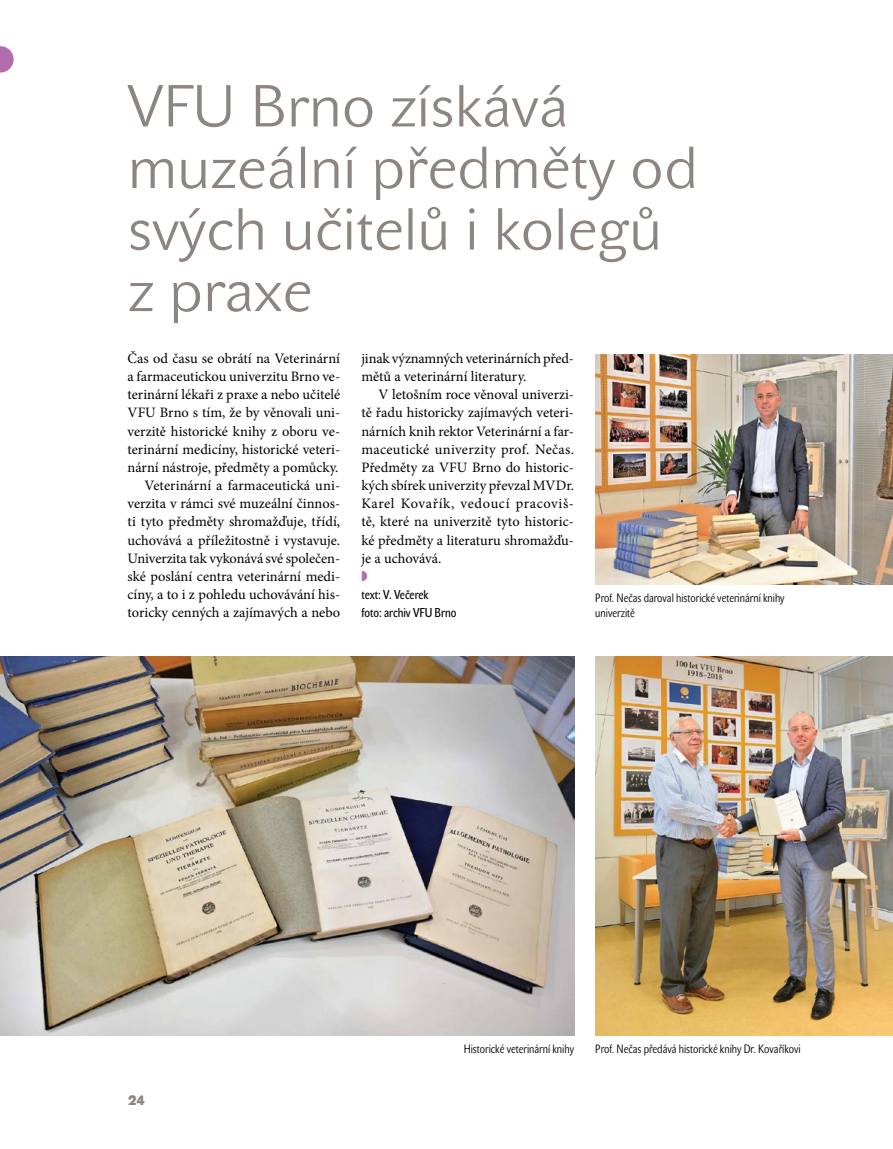
<style>
.page{position:relative;width:893px;height:1149px;background:#fff}
.page>*{position:absolute;margin:0;border:0;box-sizing:border-box;transform-origin:0 0}
.nad1{font:58.5px/61.5px "John Sans Lite Pro";color:#8d8581}
.Normální{font:14.4px/18.1px "Minion Pro";letter-spacing:-.005em;color:#000;text-align:justify}
.Normální_bez{font:14.4px/18.1px "Minion Pro";letter-spacing:-.005em;color:#000;text-align:justify}
.t1{font:700 13.5px "John Sans Heavy Pro";color:#8d8581}
.foto{font:12.75px "John Sans Cond Text Pro";color:#000}
.jmeno{font:12.75px "John Sans Cond Text Pro";color:#000}
.popisek{font:12px/15.8px "John Sans Cond Lite Pro";color:#000}
</style>
<div class="page">
<svg style="left:0;top:46px;width:14px;height:26px"></svg>
<img style="left:0;top:656px;width:574px;height:379px">
<img style="left:595px;top:354px;width:298px;height:230px">
<img style="left:595px;top:656px;width:298px;height:379px">
<p class="nad1" style="left:128px;top:76px;width:572px">VFU Brno získává muzeální předměty od svých učitelů i kolegů z praxe</p>
<p class="Normální_bez" style="left:128px;top:349px;width:214px">Čas od času se obrátí na Veterinární a farmaceutickou univerzitu Brno ve&shy;terinární lékaři z praxe a nebo učitelé VFU Brno s tím, že by věnovali uni&shy;verzitě historické knihy z oboru ve&shy;terinární medicíny, historické veteri&shy;nární nástroje, předměty a pomůcky.</p>
<p class="Normální" style="left:128px;top:476px;width:214px;text-indent:17px">Veterinární a farmaceutická uni&shy;verzita v rámci své muzeální činnos&shy;ti tyto předměty shromažďuje, třídí, uchovává a příležitostně i vystavuje.<br>Univerzita tak vykonává své společen&shy;ské poslání centra veterinární medi&shy;cíny, a to i z pohledu uchovávání his&shy;toricky cenných a zajímavých a nebo</p>
<p class="Normální" style="left:361px;top:349px;width:214px">jinak významných veterinárních před&shy;mětů a veterinární literatury.</p>
<p class="Normální" style="left:361px;top:385px;width:214px;text-indent:17px">V letošním roce věnoval univerzi&shy;tě řadu historicky zajímavých veteri&shy;nárních knih rektor Veterinární a far&shy;maceutické univerzity prof. Nečas.<br>Předměty za VFU Brno do historic&shy;kých sbírek univerzity převzal MVDr.<br>Karel Kovařík, vedoucí pracoviš&shy;tě, které na univerzitě tyto historic&shy;ké předměty a literaturu shromažďu&shy;je a uchovává.</p>
<p class="jmeno" style="left:361px;top:587px;width:69px">text: V. Večerek</p>
<p class="foto" style="left:361px;top:605px;width:97px">foto: archiv VFU Brno</p>
<p class="popisek" style="left:595px;top:589px;width:191px">Prof. Nečas daroval historické veterinární knihy univerzitě</p>
<p class="t1" style="left:128px;top:1092px;width:18px">24</p>
<p class="popisek" style="left:464px;top:1040px;width:112px">Historické veterinární knihy</p>
<p class="popisek" style="left:595px;top:1040px;width:207px">Prof. Nečas předává historické knihy Dr. Kovaříkovi</p>
</div>
